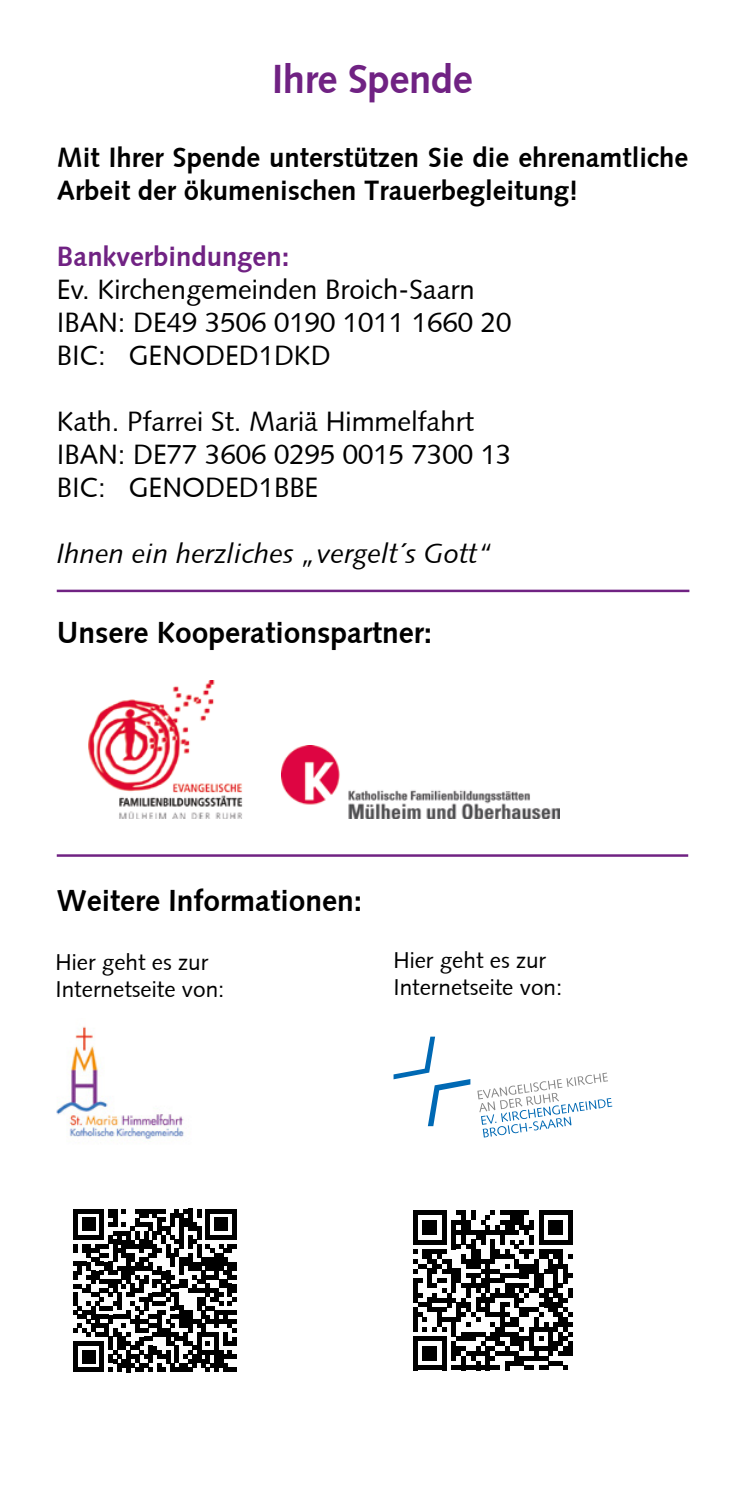
<style>
.page{position:relative;width:745px;height:1489px;background:#fff}
.page>*{position:absolute;margin:0;border:0;box-sizing:border-box;transform-origin:0 0}
.t1{font:700 40px "Syntax";letter-spacing:-.01em;color:#702283}
.t2{font:700 30px "Syntax";color:#000}
.t3{font:27.5px/33px "Syntax";color:#000}
.t4{font:700 27.5px/33px "Syntax";color:#000}
.t5{font:italic 27.5px "Syntax";color:#000}
.t6{font:700 27.5px "Syntax";color:#702283}
.t7{font:22.5px/27px "Syntax";color:#000}
</style>
<div class="page">
<hr style="left:57px;top:589px;width:632px;height:3px;background:#702283">
<hr style="left:57px;top:854px;width:630px;height:2px;background:#702283">
<img style="left:88px;top:680px;width:155px;height:138px">
<img style="left:281px;top:745px;width:278px;height:73px">
<img style="left:56px;top:1026px;width:128px;height:115px">
<svg style="left:393px;top:1036px;width:77px;height:90px"></svg>
<svg style="left:477px;top:1072px;width:135px;height:65px"></svg>
<svg style="left:73px;top:1208px;width:163px;height:163px"></svg>
<svg style="left:413px;top:1210px;width:159px;height:160px"></svg>
<div style="left:567px;top:1341px;width:5px;height:14px;background:#000"></div>
<h1 class="t1" style="left:272px;top:57px;width:202px">Ihre Spende</h1>
<p class="t4" style="left:57px;top:141px;width:632px">Mit Ihrer Spende unterstützen Sie die ehrenamtliche<br>Arbeit der ökumenischen Trauerbegleitung!</p>
<p class="t6" style="left:57px;top:241px;width:234px">Bankverbindungen:</p>
<p class="t3" style="left:57px;top:273px;width:456px">Ev. Kirchengemeinden Broich-Saarn<br>IBAN: DE49 3506 0190 1011 1660 20<br>BIC: GENODED1DKD</p>
<p class="t3" style="left:57px;top:405px;width:456px">Kath. Pfarrei St. Mariä Himmelfahrt<br>IBAN: DE77 3606 0295 0015 7300 13<br>BIC: GENODED1BBE</p>
<p class="t5" style="left:57px;top:537px;width:437px">Ihnen ein herzliches „vergelt´s Gott“</p>
<p class="t2" style="left:57px;top:615px;width:376px">Unsere Kooperationspartner:</p>
<p class="t2" style="left:57px;top:883px;width:307px">Weitere Informationen:</p>
<p class="t7" style="left:55px;top:948px;width:170px">Hier geht es zur<br>Internetseite von:</p>
<p class="t7" style="left:393px;top:947px;width:170px">Hier geht es zur<br>Internetseite von:</p>
</div>
